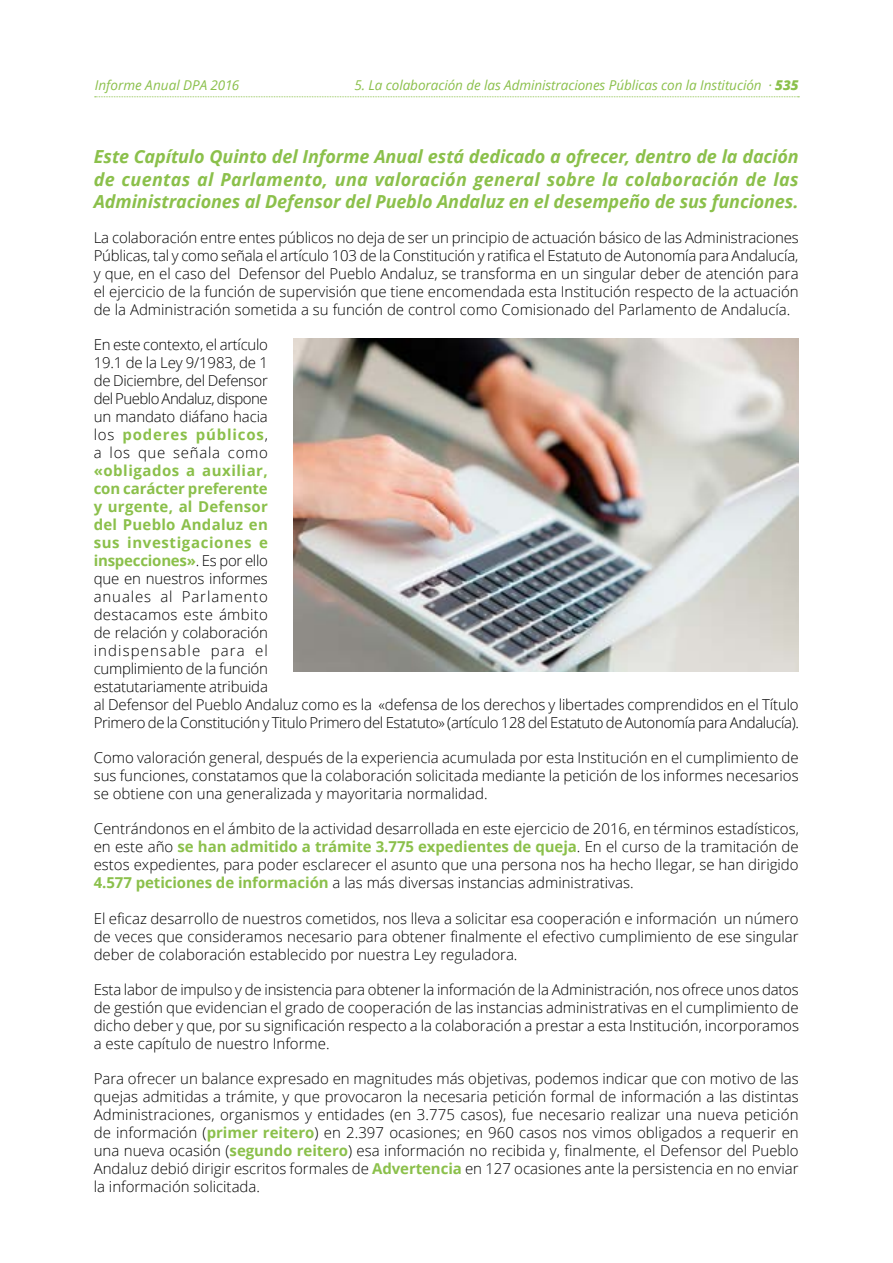
<style>
.page{position:relative;width:893px;height:1263px;background:#fff}
.page>*{position:absolute;margin:0;border:0;box-sizing:border-box;transform-origin:0 0}
.t1{font:italic 700 18px/22.5px "Open Sans";letter-spacing:-.01em;color:#8bc04b;text-align:justify}
.t2{font:300 15px/18px "Open Sans";color:#000;text-align:justify}
.t3{font:italic 13.5px "Open Sans";letter-spacing:-.005em;color:#8bc04b}
.s1{font-weight:800}
.s2{font-weight:700;color:#8bc04b}
</style>
<div class="page">
<svg style="left:95px;top:96px;width:704px;height:1px"></svg>
<img style="left:293px;top:339px;width:506px;height:333px">
<p class="t3" style="left:95px;top:76px;width:146px">Informe Anual DPA 2016</p>
<p class="t3" style="left:354px;top:76px;width:446px">5. La colaboración de las Administraciones Públicas con la Institución · <span class="s1">535</span></p>
<p class="t1" style="left:94px;top:145px;width:706px">Este Capítulo Quinto del Informe Anual está dedicado a ofrecer, dentro de la dación de cuentas al Parlamento, una valoración general sobre la colaboración de las Administraciones al Defensor del Pueblo Andaluz en el desempeño de sus funciones.</p>
<p class="t2" style="left:94px;top:229px;width:707px">La colaboración entre entes públicos no deja de ser un principio de actuación básico de las Administraciones Públicas, tal y como señala el artículo 103 de la Constitución y ratifica el Estatuto de Autonomía para Andalucía, y que, en el caso del Defensor del Pueblo Andaluz, se transforma en un singular deber de atención para el ejercicio de la función de supervisión que tiene encomendada esta Institución respecto de la actuación de la Administración sometida a su función de control como Comisionado del Parlamento de Andalucía.</p>
<p class="t2" style="left:94px;top:336px;width:176px">En este contexto, el artículo 19.1 de la Ley 9/1983, de 1 de Diciembre, del Defensor del Pueblo Andaluz, dispone un mandato diáfano hacia los <span class="s2">poderes públicos</span>, a los que señala como</p>
<p class="t2" style="left:94px;top:462px;width:707px;text-align:left"><span class="s2">«obligados a auxiliar,<br>con carácter preferente<br>y urgente, al Defensor<br>del Pueblo Andaluz en<br>sus investigaciones e<br>inspecciones»</span>. Es por ello<br>que en nuestros informes<br>anuales al Parlamento<br>destacamos este ámbito<br>de relación y colaboración<br>indispensable para el<br>cumplimiento de la función<br>estatutariamente atribuida<br>al Defensor del Pueblo Andaluz como es la «defensa de los derechos y libertades comprendidos en el Título Primero de la Constitución y Titulo Primero del Estatuto» (artículo 128 del Estatuto de Autonomía para Andalucía).</p>
<p class="t2" style="left:94px;top:749px;width:706px">Como valoración general, después de la experiencia acumulada por esta Institución en el cumplimiento de sus funciones, constatamos que la colaboración solicitada mediante la petición de los informes necesarios se obtiene con una generalizada y mayoritaria normalidad.</p>
<p class="t2" style="left:94px;top:820px;width:707px">Centrándonos en el ámbito de la actividad desarrollada en este ejercicio de 2016, en términos estadísticos, en este año <span class="s2">se han admitido a trámite 3.775 expedientes de queja</span>. En el curso de la tramitación de estos expedientes, para poder esclarecer el asunto que una persona nos ha hecho llegar, se han dirigido <span class="s2">4.577 peticiones de información</span> a las más diversas instancias administrativas.</p>
<p class="t2" style="left:94px;top:909px;width:706px">El eficaz desarrollo de nuestros cometidos, nos lleva a solicitar esa cooperación e información un número de veces que consideramos necesario para obtener finalmente el efectivo cumplimiento de ese singular deber de colaboración establecido por nuestra Ley reguladora.</p>
<p class="t2" style="left:94px;top:980px;width:707px">Esta labor de impulso y de insistencia para obtener la información de la Administración, nos ofrece unos datos de gestión que evidencian el grado de cooperación de las instancias administrativas en el cumplimiento de dicho deber y que, por su significación respecto a la colaboración a prestar a esta Institución, incorporamos a este capítulo de nuestro Informe.</p>
<p class="t2" style="left:94px;top:1069px;width:707px">Para ofrecer un balance expresado en magnitudes más objetivas, podemos indicar que con motivo de las quejas admitidas a trámite, y que provocaron la necesaria petición formal de información a las distintas Administraciones, organismos y entidades (en 3.775 casos), fue necesario realizar una nueva petición de información (<span class="s2">primer reitero</span>) en 2.397 ocasiones; en 960 casos nos vimos obligados a requerir en una nueva ocasión (<span class="s2">segundo reitero</span>) esa información no recibida y, finalmente, el Defensor del Pueblo Andaluz debió dirigir escritos formales de <span class="s2">Advertencia</span> en 127 ocasiones ante la persistencia en no enviar la información solicitada.</p>
</div>
